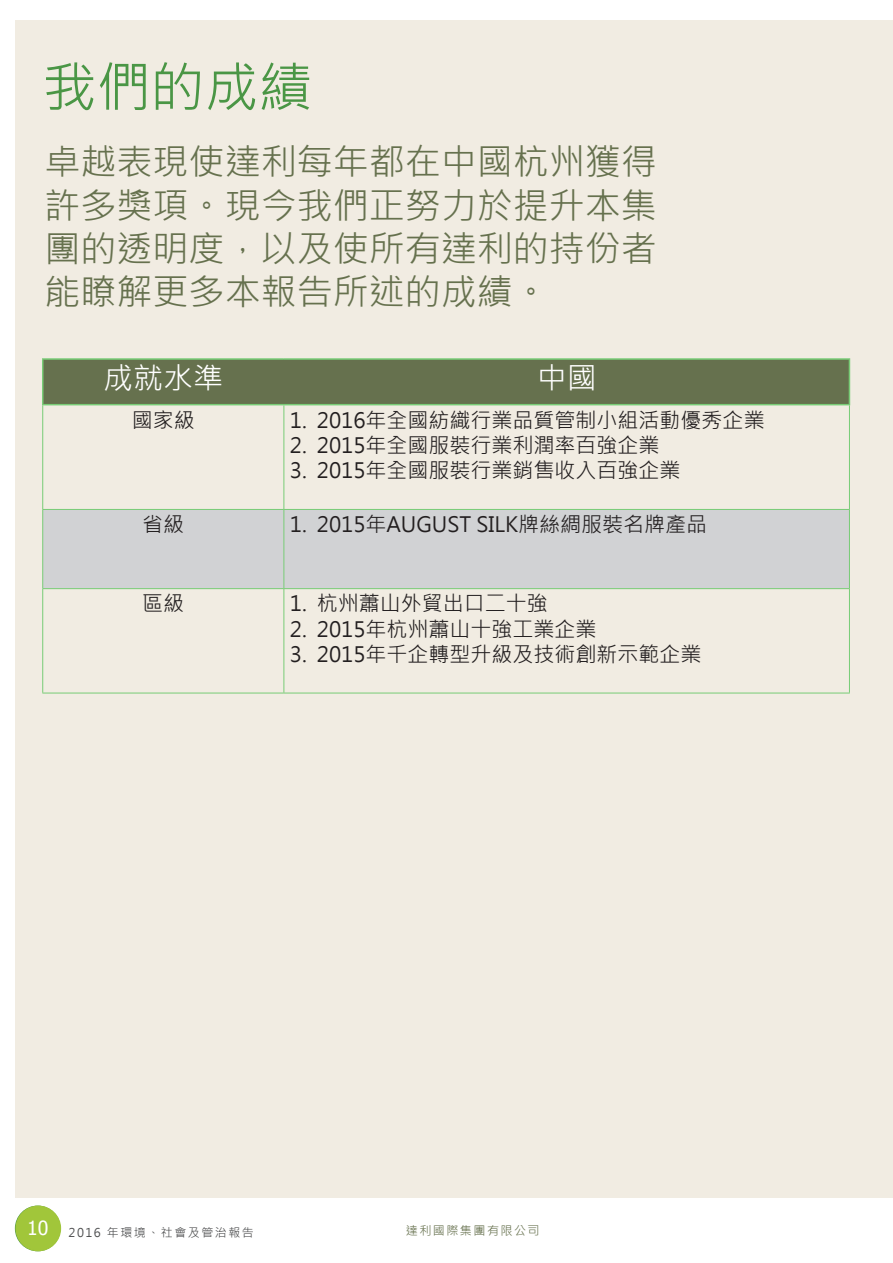
<style>
.page{position:relative;width:893px;height:1263px;background:#fff}
.page>*{position:absolute;margin:0;border:0;box-sizing:border-box;transform-origin:0 0}
.Title_Style_1{font:54px "Microsoft Jheng Hei";color:#4a9645}
.t1{font:36px/43.2px "Microsoft Jheng Hei";color:#66714e;text-align:justify}
.Title_Style_1-2{font:30px "Microsoft Jheng Hei";color:#fff}
.Title_Style_1-3{font:21px "Microsoft Jheng Hei";color:#231f20}
.t2{font:19.5px "Tahoma";color:#fff}
.topic_tab{font:12px "Microsoft Jheng Hei";letter-spacing:.125em;color:#4b4c4d}
.topic_tab-2{font:12px "Microsoft Jheng Hei";letter-spacing:.125em;color:#66714e}
</style>
<div class="page">
<div style="left:16px;top:20px;width:877px;height:1178px;background:#f1ece2"></div>
<div style="left:43px;top:360px;width:806px;height:44px;background:#66714e"></div>
<div style="left:43px;top:510px;width:806px;height:78px;background:#d1d2d4"></div>
<hr style="left:42px;top:589px;width:1px;height:104px;background:#78cc76">
<hr style="left:284px;top:589px;width:1px;height:104px;background:#78cc76">
<hr style="left:849px;top:589px;width:1px;height:104px;background:#78cc76">
<hr style="left:42px;top:693px;width:242px;height:1px;background:#78cc76">
<hr style="left:284px;top:693px;width:566px;height:1px;background:#78cc76">
<hr style="left:42px;top:358px;width:242px;height:2px;background:#78cc76">
<hr style="left:42px;top:360px;width:1px;height:44px;background:#78cc76">
<hr style="left:284px;top:358px;width:566px;height:2px;background:#78cc76">
<hr style="left:849px;top:360px;width:1px;height:44px;background:#78cc76">
<hr style="left:42px;top:404px;width:242px;height:1px;background:#78cc76">
<hr style="left:284px;top:404px;width:566px;height:1px;background:#78cc76">
<hr style="left:42px;top:405px;width:1px;height:104px;background:#78cc76">
<hr style="left:284px;top:405px;width:1px;height:104px;background:#78cc76">
<hr style="left:849px;top:405px;width:1px;height:104px;background:#78cc76">
<hr style="left:42px;top:509px;width:242px;height:1px;background:#78cc76">
<hr style="left:42px;top:510px;width:1px;height:78px;background:#78cc76">
<hr style="left:284px;top:509px;width:566px;height:1px;background:#78cc76">
<hr style="left:284px;top:510px;width:1px;height:78px;background:#78cc76">
<hr style="left:849px;top:510px;width:1px;height:78px;background:#78cc76">
<hr style="left:42px;top:588px;width:242px;height:1px;background:#78cc76">
<hr style="left:284px;top:588px;width:566px;height:1px;background:#78cc76">
<div style="left:16px;top:1206px;width:44px;height:44px;background:#a1c63a;border-radius:50%"></div>
<div style="left:15px;top:1205px;width:46px;height:46px;border:2px solid #a1c63a;border-radius:50%"></div>
<p class="Title_Style_1" style="left:43px;top:53px;width:272px">我們的成績</p>
<p class="t1" style="left:45px;top:141px;width:613px">卓越表現使達利每年都在中國杭州獲得許多獎項。現今我們正努力於提升本集團的透明度，以及使所有達利的持份者能瞭解更多本報告所述的成績。</p>
<p class="Title_Style_1-2" style="left:103px;top:359px;width:121px">成就水準</p>
<p class="Title_Style_1-2" style="left:537px;top:359px;width:61px">中國</p>
<p class="Title_Style_1-3" style="left:132px;top:407px;width:64px">國家級</p>
<p class="Title_Style_1-3" style="left:290px;top:407px;width:476px">1. 2016年全國紡織行業品質管制小組活動優秀企業</p>
<p class="Title_Style_1-3" style="left:290px;top:432px;width:371px">2. 2015年全國服裝行業利潤率百強企業</p>
<p class="Title_Style_1-3" style="left:290px;top:457px;width:392px">3. 2015年全國服裝行業銷售收入百強企業</p>
<p class="Title_Style_1-3" style="left:142px;top:511px;width:43px">省級</p>
<p class="Title_Style_1-3" style="left:290px;top:511px;width:419px">1. 2015年AUGUST SILK牌絲綢服裝名牌產品</p>
<p class="Title_Style_1-3" style="left:142px;top:590px;width:43px">區級</p>
<p class="Title_Style_1-3" style="left:290px;top:590px;width:259px">1. 杭州蕭山外貿出口二十強</p>
<p class="Title_Style_1-3" style="left:290px;top:616px;width:308px">2. 2015年杭州蕭山十強工業企業</p>
<p class="Title_Style_1-3" style="left:290px;top:641px;width:413px">3. 2015年千企轉型升級及技術創新示範企業</p>
<p class="t2" style="left:27px;top:1215px;width:23px">10</p>
<p class="topic_tab" style="left:69px;top:1225px;width:187px">2016 年環境、社會及管治報告</p>
<p class="topic_tab-2" style="left:406px;top:1223px;width:135px">達利國際集團有限公司</p>
</div>
